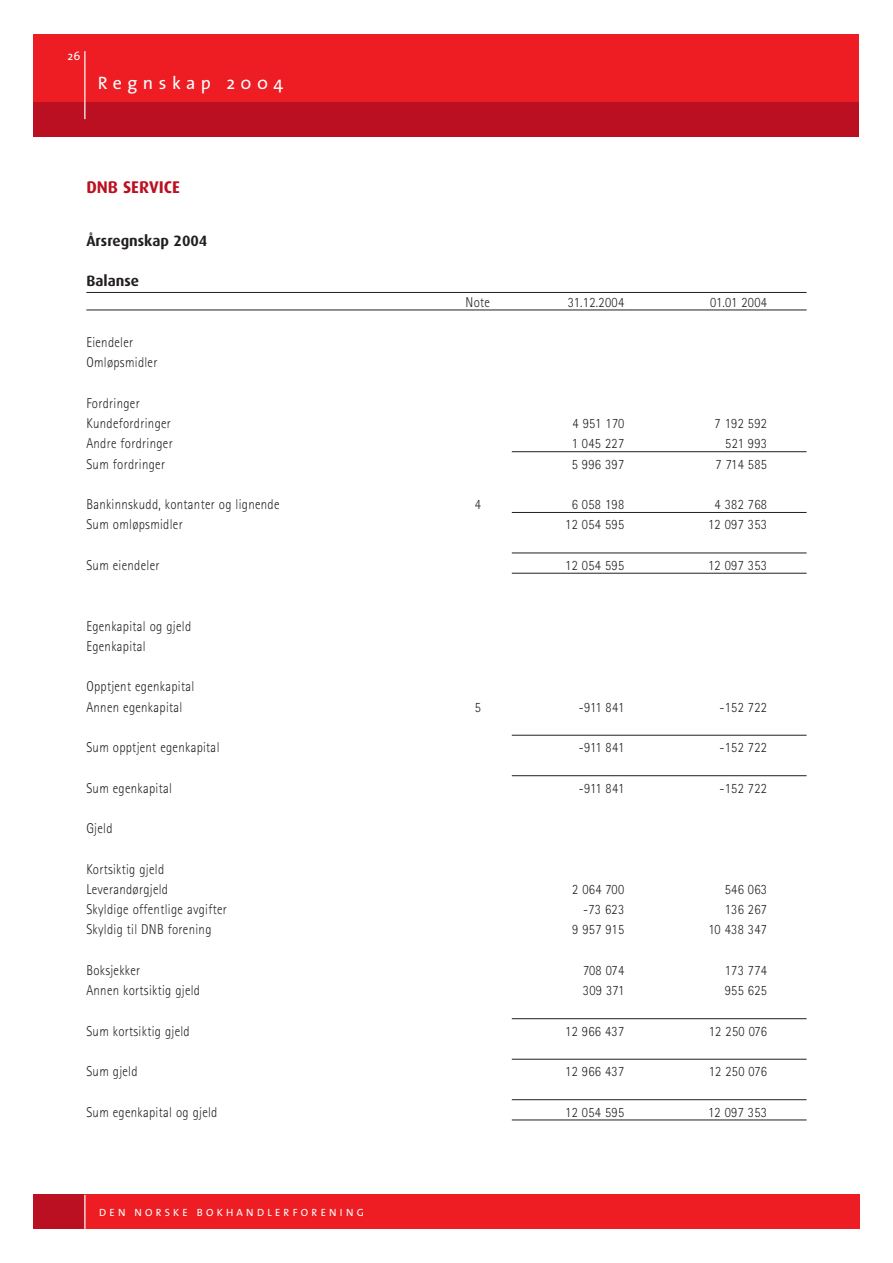
<style>
.page{position:relative;width:893px;height:1263px;background:#fff}
.page>*{position:absolute;margin:0;border:0;box-sizing:border-box;transform-origin:0 0}
.t1{font:18px "The Sans";letter-spacing:.305em;color:#fff}
.t2{font:700 16.95px "Dax";color:#ba1021}
.t3{font:700 15px "Dax";color:#231f20}
.t4{font:300 14.25px/20.2px "Rotis Sans Serif";letter-spacing:.025em;color:#231f20;scale:.9 1}
.t5{font:12px "The Sans";color:#fff}
.t6{font:10.5px "The Sans";letter-spacing:.305em;color:#fff}
</style>
<div class="page">
<div style="left:85px;top:1195px;width:774px;height:34px;background:#ee1d23"></div>
<div style="left:34px;top:1195px;width:51px;height:34px;background:#ba1021"></div>
<div style="left:34px;top:34px;width:825px;height:68px;background:#ee1d23"></div>
<div style="left:34px;top:102px;width:825px;height:34px;background:#ba1021"></div>
<hr style="left:84px;top:51px;width:1px;height:68px;background:#fff">
<hr style="left:84px;top:1195px;width:1px;height:34px;background:#fff">
<hr style="left:86px;top:292px;width:720px;height:1px;background:#231f20">
<hr style="left:86px;top:310px;width:720px;height:1px;background:#231f20">
<hr style="left:512px;top:451px;width:294px;height:1px;background:#231f20">
<hr style="left:512px;top:512px;width:294px;height:1px;background:#231f20">
<hr style="left:512px;top:553px;width:294px;height:1px;background:#231f20">
<hr style="left:512px;top:573px;width:294px;height:1px;background:#231f20">
<hr style="left:512px;top:735px;width:294px;height:1px;background:#231f20">
<hr style="left:512px;top:775px;width:294px;height:1px;background:#231f20">
<hr style="left:512px;top:1018px;width:294px;height:1px;background:#231f20">
<hr style="left:512px;top:1059px;width:294px;height:1px;background:#231f20">
<hr style="left:512px;top:1099px;width:294px;height:1px;background:#231f20">
<hr style="left:512px;top:1120px;width:294px;height:1px;background:#231f20">
<p class="t5" style="left:68px;top:52px;width:14px">26</p>
<p class="t1" style="left:98px;top:75px;width:187px">Regnskap 2004</p>
<p class="t2" style="left:86px;top:180px;width:95px">DNB SERVICE</p>
<p class="t3" style="left:86px;top:234px;width:122px">Årsregnskap 2004</p>
<p class="t3" style="left:86px;top:274px;width:54px">Balanse</p>
<p class="t4" style="left:86px;top:333px;width:80px">Eiendeler<br>Omløpsmidler</p>
<p class="t4" style="left:86px;top:394px;width:95px">Fordringer<br>Kundefordringer</p>
<p class="t4" style="left:465px;top:293px;width:29px">Note</p>
<p class="t4" style="left:567px;top:293px;width:64px">31.12.2004</p>
<p class="t4" style="left:710px;top:293px;width:65px">01.01 2004</p>
<p class="t4" style="left:572px;top:414px;width:59px">4 951 170</p>
<p class="t4" style="left:714px;top:414px;width:60px">7 192 592</p>
<p class="t4" style="left:86px;top:435px;width:97px">Andre fordringer</p>
<p class="t4" style="left:571px;top:435px;width:60px">1 045 227</p>
<p class="t4" style="left:725px;top:435px;width:48px">521 993</p>
<p class="t4" style="left:86px;top:455px;width:89px">Sum fordringer</p>
<p class="t4" style="left:571px;top:455px;width:60px">5 996 397</p>
<p class="t4" style="left:715px;top:455px;width:59px">7 714 585</p>
<p class="t4" style="left:86px;top:495px;width:216px">Bankinnskudd, kontanter og lignende</p>
<p class="t4" style="left:474px;top:495px;width:8px">4</p>
<p class="t4" style="left:571px;top:495px;width:60px">6 058 198</p>
<p class="t4" style="left:714px;top:495px;width:60px">4 382 768</p>
<p class="t4" style="left:86px;top:516px;width:109px">Sum omløpsmidler</p>
<p class="t4" style="left:565px;top:516px;width:67px">12 054 595</p>
<p class="t4" style="left:708px;top:516px;width:67px">12 097 353</p>
<p class="t4" style="left:86px;top:556px;width:83px">Sum eiendeler</p>
<p class="t4" style="left:565px;top:556px;width:67px">12 054 595</p>
<p class="t4" style="left:708px;top:556px;width:67px">12 097 353</p>
<p class="t4" style="left:86px;top:617px;width:118px">Egenkapital og gjeld<br>Egenkapital</p>
<p class="t4" style="left:86px;top:678px;width:121px">Opptjent egenkapital<br>Annen egenkapital</p>
<p class="t4" style="left:474px;top:698px;width:8px">5</p>
<p class="t4" style="left:579px;top:698px;width:52px">-911 841</p>
<p class="t4" style="left:719px;top:698px;width:54px">-152 722</p>
<p class="t4" style="left:86px;top:738px;width:149px">Sum opptjent egenkapital</p>
<p class="t4" style="left:579px;top:738px;width:52px">-911 841</p>
<p class="t4" style="left:719px;top:738px;width:54px">-152 722</p>
<p class="t4" style="left:86px;top:779px;width:97px">Sum egenkapital</p>
<p class="t4" style="left:579px;top:779px;width:52px">-911 841</p>
<p class="t4" style="left:719px;top:779px;width:54px">-152 722</p>
<p class="t4" style="left:86px;top:819px;width:31px">Gjeld</p>
<p class="t4" style="left:86px;top:860px;width:92px">Kortsiktig gjeld<br>Leverandørgjeld</p>
<p class="t4" style="left:572px;top:880px;width:59px">2 064 700</p>
<p class="t4" style="left:724px;top:880px;width:48px">546 063</p>
<p class="t4" style="left:86px;top:900px;width:158px">Skyldige offentlige avgifter</p>
<p class="t4" style="left:583px;top:900px;width:47px">-73 623</p>
<p class="t4" style="left:724px;top:900px;width:48px">136 267</p>
<p class="t4" style="left:86px;top:921px;width:140px">Skyldig til DNB forening</p>
<p class="t4" style="left:572px;top:921px;width:59px">9 957 915</p>
<p class="t4" style="left:708px;top:921px;width:66px">10 438 347</p>
<p class="t4" style="left:86px;top:961px;width:61px">Boksjekker</p>
<p class="t4" style="left:583px;top:961px;width:47px">708 074</p>
<p class="t4" style="left:724px;top:961px;width:48px">173 774</p>
<p class="t4" style="left:86px;top:981px;width:128px">Annen kortsiktig gjeld</p>
<p class="t4" style="left:583px;top:981px;width:47px">309 371</p>
<p class="t4" style="left:724px;top:981px;width:48px">955 625</p>
<p class="t4" style="left:86px;top:1022px;width:116px">Sum kortsiktig gjeld</p>
<p class="t4" style="left:565px;top:1022px;width:67px">12 966 437</p>
<p class="t4" style="left:708px;top:1022px;width:66px">12 250 076</p>
<p class="t4" style="left:86px;top:1062px;width:58px">Sum gjeld</p>
<p class="t4" style="left:565px;top:1062px;width:67px">12 966 437</p>
<p class="t4" style="left:708px;top:1062px;width:66px">12 250 076</p>
<p class="t4" style="left:86px;top:1103px;width:147px">Sum egenkapital og gjeld</p>
<p class="t4" style="left:565px;top:1103px;width:67px">12 054 595</p>
<p class="t4" style="left:708px;top:1103px;width:67px">12 097 353</p>
<p class="t6" style="left:99px;top:1208px;width:266px">DEN NORSKE BOKHANDLERFORENING</p>
</div>
